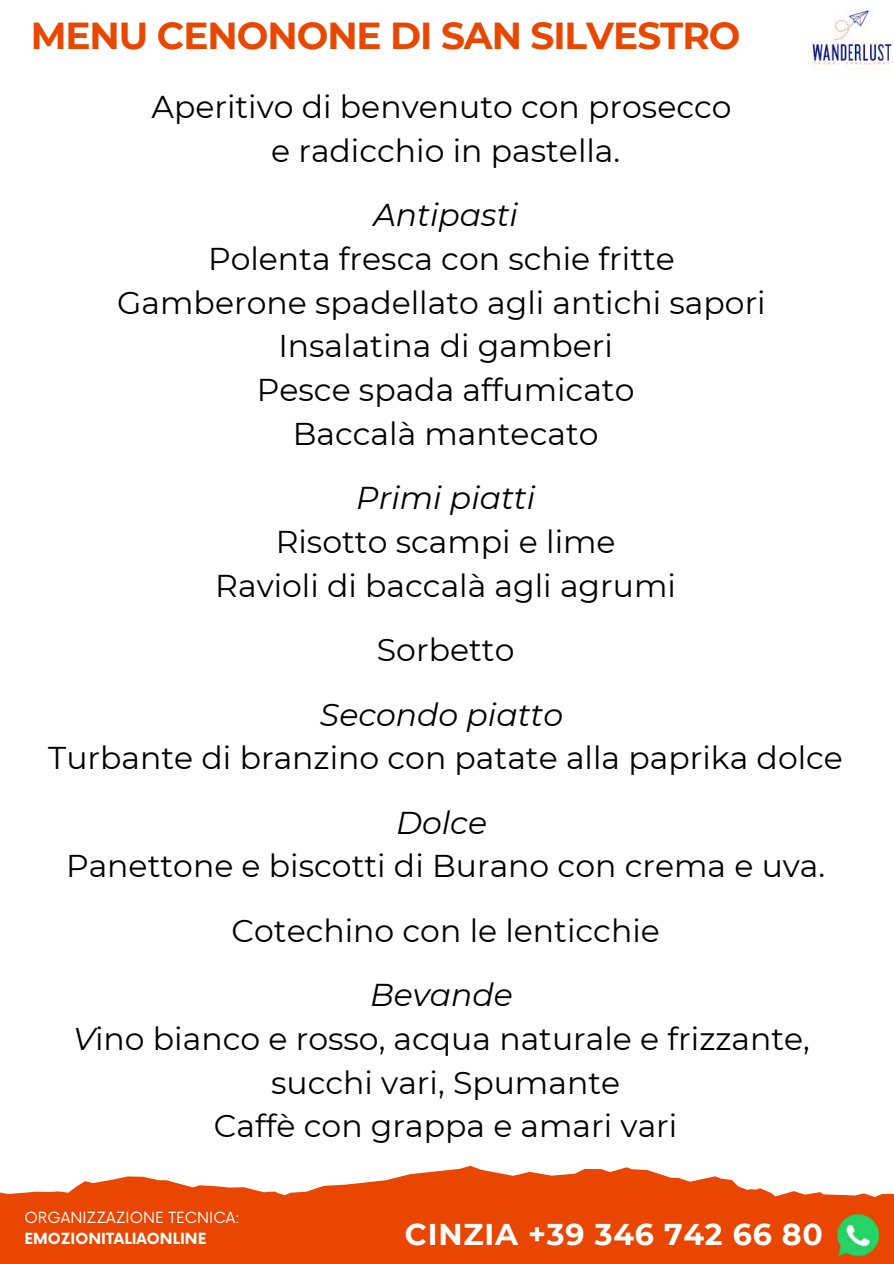
<style>
.page{position:relative;width:894px;height:1264px;background:#fff}
.page>*{position:absolute;margin:0;border:0;box-sizing:border-box;transform-origin:0 0}
.t1{font:700 37.5px "Montserrat";letter-spacing:-.03em;color:#e84700}
.t2{font:31.5px/43.8px "Montserrat";color:#000;text-align:center}
.t3{font:italic 31.5px "Montserrat";color:#000}
.t4{font:700 30px "Montserrat";letter-spacing:.025em;color:#fff}
.t5{font:15px "Now";color:#fff}
.t6{font:700 15px "Now";color:#fff}
.s1{font-style:italic}
</style>
<div class="page">
<svg style="left:0;top:1165px;width:893px;height:98px;fill:#e84601"></svg>
<img style="left:810px;top:10px;width:82px;height:60px">
<img style="left:837px;top:1213px;width:41px;height:42px">
<p class="t1" style="left:31px;top:12px;width:711px">MENU CENONONE DI SAN SILVESTRO</p>
<p class="t2" style="left:151px;top:84px;width:581px">Aperitivo di benvenuto con prosecco e radicchio in pastella.</p>
<p class="t3" style="left:373px;top:195px;width:146px">Antipasti</p>
<p class="t2" style="left:117px;top:236px;width:649px">Polenta fresca con schie fritte<br>Gamberone spadellato agli antichi sapori<br>Insalatina di gamberi<br>Pesce spada affumicato<br>Baccalà mantecato</p>
<p class="t3" style="left:356px;top:479px;width:181px">Primi piatti</p>
<p class="t2" style="left:215px;top:520px;width:462px">Risotto scampi e lime<br>Ravioli di baccalà agli agrumi</p>
<p class="t2" style="left:377px;top:628px;width:139px">Sorbetto</p>
<p class="t3" style="left:320px;top:695px;width:244px">Secondo piatto</p>
<p class="t2" style="left:48px;top:736px;width:796px">Turbante di branzino con patate alla paprika dolce</p>
<p class="t3" style="left:396px;top:803px;width:92px">Dolce</p>
<p class="t2" style="left:66px;top:834px;width:760px;line-height:64.2px">Panettone e biscotti di Burano con crema e uva.<br>Cotechino con le lenticchie</p>
<p class="t2" style="left:73px;top:972px;width:738px"><span class="s1">Bevande<br>V</span>ino bianco e rosso, acqua naturale e frizzante, succhi vari, Spumante<br>Caffè con grappa e amari vari</p>
<p class="t5" style="left:25px;top:1209px;width:217px">ORGANIZZAZIONE TECNICA:</p>
<p class="t6" style="left:25px;top:1229px;width:183px">EMOZIONITALIAONLINE</p>
<p class="t4" style="left:405px;top:1215px;width:419px">CINZIA +39 346 742 66 80</p>
</div>
